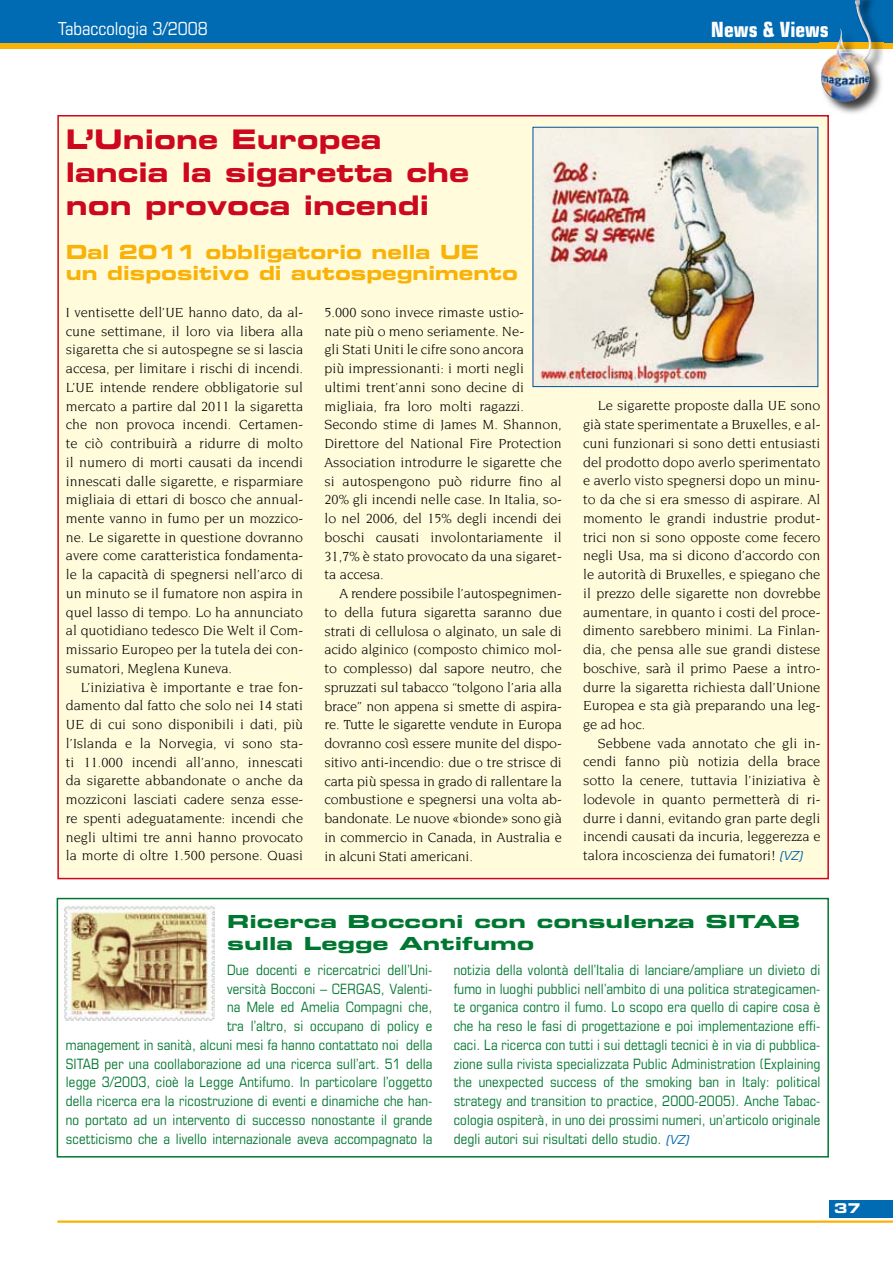
<style>
.page{position:relative;width:893px;height:1263px;background:#fff}
.page>*{position:absolute;margin:0;border:0;box-sizing:border-box;transform-origin:0 0}
.t1{font:27px/33px "Eurostile LT Std Bold Ex 2";color:#cd071e}
.t2{font:700 condensed 21px "Eurostile LT Std";color:#fff}
.t3{font:19.5px/21px "Eurostile LT Std Bold Ex 2";color:#f9b207}
.t4{font:18px/22.5px "Eurostile LT Std Bold Ex 2";color:#007730;scale:1.2 1}
.t5{font:condensed 18px "Eurostile LT Std";color:#fff}
.t6{font:14.25px/18.8px "Novarese Std";color:#000;text-align:justify}
.t7{font:condensed 14.25px/18.8px "Eurostile LT Std";letter-spacing:.01em;color:#007730;text-align:right}
.t8{font:13.5px "Eurostile LT Std Bold Ex 2";color:#fff}
.s1{font-family:"Eurostile LT Std";font-style:italic;font-size:12px;color:#006ab2}
.s2{font-style:italic;font-stretch:normal;font-size:12px;color:#006ab2}
</style>
<div class="page">
<div style="left:58px;top:116px;width:770px;height:763px;background:#fffbdb"></div>
<div style="left:829px;top:1200px;width:64px;height:17px;background:#006ab2"></div>
<hr style="left:57px;top:1221px;width:836px;height:2px;background:#f9b207">
<div style="left:0;top:0;width:893px;height:43px;background:#006ab2"></div>
<div style="left:0;top:43px;width:893px;height:6px;background:#f9b207"></div>
<img style="left:820px;top:0;width:64px;height:114px">
<img style="left:820px;top:22px;width:8px;height:15px">
<img style="left:838px;top:0;width:31px;height:59px">
<img style="left:534px;top:129px;width:282px;height:256px">
<div style="left:57px;top:898px;width:772px;height:260px;border:2px solid #007730"></div>
<img style="left:65px;top:906px;width:149px;height:114px">
<p class="t5" style="left:58px;top:21px;width:151px">Tabaccologia 3/2008</p>
<h2 class="t2" style="left:711px;top:17px;width:119px">News &amp; Views</h2>
<h1 class="t1" style="left:66px;top:125px;width:405px">L’Unione Europea lancia la sigaretta che non provoca incendi</h1>
<h3 class="t3" style="left:66px;top:243px;width:454px">Dal 2011 obbligatorio nella UE<br>un dispositivo di autospegnimento</h3>
<p class="t6" style="left:66px;top:304px;width:239px">I ventisette dell’UE hanno dato, da al&shy;cune settimane, il loro via libera alla sigaretta che si autospegne se si lascia accesa, per limitare i rischi di incendi.<br>L’UE intende rendere obbligatorie sul mercato a partire dal 2011 la sigaretta che non provoca incendi. Certamen&shy;te ciò contribuirà a ridurre di molto il numero di morti causati da incendi innescati dalle sigarette, e risparmiare migliaia di ettari di bosco che annual&shy;mente vanno in fumo per un mozzico&shy;ne. Le sigarette in questione dovranno avere come caratteristica fondamenta&shy;le la capacità di spegnersi nell’arco di un minuto se il fumatore non aspira in quel lasso di tempo. Lo ha annunciato al quotidiano tedesco Die Welt il Com&shy;missario Europeo per la tutela dei con&shy;sumatori, Meglena Kuneva.</p>
<p class="t6" style="left:66px;top:679px;width:239px;text-indent:15px">L’iniziativa è importante e trae fon&shy;damento dal fatto che solo nei 14 stati UE di cui sono disponibili i dati, più l’Islanda e la Norvegia, vi sono sta&shy;ti 11.000 incendi all’anno, innescati da sigarette abbandonate o anche da mozziconi lasciati cadere senza esse&shy;re spenti adeguatamente: incendi che negli ultimi tre anni hanno provocato la morte di oltre 1.500 persone. Quasi</p>
<p class="t6" style="left:324px;top:304px;width:239px;text-align:left">5.000 sono invece rimaste ustio-<br>nate più o meno seriamente. Ne-<br>gli Stati Uniti le cifre sono ancora<br>più impressionanti: i morti negli ultimi trent’anni sono decine di migliaia, fra loro molti ragazzi.<br>Secondo stime di James M. Shannon, Direttore del National Fire Protection Association introdurre le sigarette che si autospengono può ridurre fino al 20% gli incendi nelle case. In Italia, so&shy;lo nel 2006, del 15% degli incendi dei boschi causati involontariamente il 31,7% è stato provocato da una sigaret&shy;ta accesa.</p>
<p class="t6" style="left:324px;top:585px;width:239px;text-indent:15px">A rendere possibile l’autospegnimen&shy;to della futura sigaretta saranno due strati di cellulosa o alginato, un sale di acido alginico (composto chimico mol&shy;to complesso) dal sapore neutro, che spruzzati sul tabacco “tolgono l’aria alla brace” non appena si smette di aspira&shy;re. Tutte le sigarette vendute in Europa dovranno così essere munite del dispo&shy;sitivo anti-incendio: due o tre strisce di carta più spessa in grado di rallentare la combustione e spegnersi una volta ab&shy;bandonate. Le nuove «bionde» sono già in commercio in Canada, in Australia e in alcuni Stati americani.</p>
<p class="t6" style="left:583px;top:397px;width:239px;text-indent:15px">Le sigarette proposte dalla UE sono già state sperimentate a Bruxelles, e al&shy;cuni funzionari si sono detti entusiasti del prodotto dopo averlo sperimentato e averlo visto spegnersi dopo un minu&shy;to da che si era smesso di aspirare. Al momento le grandi industrie produt&shy;trici non si sono opposte come fecero negli Usa, ma si dicono d’accordo con le autorità di Bruxelles, e spiegano che il prezzo delle sigarette non dovrebbe aumentare, in quanto i costi del proce&shy;dimento sarebbero minimi. La Finlan&shy;dia, che pensa alle sue grandi distese boschive, sarà il primo Paese a intro&shy;durre la sigaretta richiesta dall’Unione Europea e sta già preparando una leg&shy;ge ad hoc.</p>
<p class="t6" style="left:583px;top:735px;width:239px;text-indent:15px">Sebbene vada annotato che gli in&shy;cendi fanno più notizia della brace sotto la cenere, tuttavia l’iniziativa è lodevole in quanto permetterà di ri&shy;durre i danni, evitando gran parte degli incendi causati da incuria, leggerezza e talora incoscienza dei fumatori! <span class="s1">(VZ)</span></p>
<p class="t4" style="left:227px;top:912px;width:479px">Ricerca Bocconi con consulenza SITAB sulla Legge Antifumo</p>
<p class="t7" style="left:66px;top:962px;width:368px">Due docenti e ricercatrici dell’Uni-<br>versità Bocconi – CERGAS, Valenti-<br>na Mele ed Amelia Compagni che,<br>tra l’altro, si occupano di policy e<br>management in sanità, alcuni mesi fa hanno contattato noi della SITAB per una coollaborazione ad una ricerca sull’art. 51 della legge 3/2003, cioè la Legge Antifumo. In particolare l’oggetto della ricerca era la ricostruzione di eventi e dinamiche che han&shy;no portato ad un intervento di successo nonostante il grande scetticismo che a livello internazionale aveva accompagnato la</p>
<p class="t7" style="left:454px;top:962px;width:368px;text-align:justify">notizia della volontà dell’Italia di lanciare/ampliare un divieto di fumo in luoghi pubblici nell’ambito di una politica strategicamen&shy;te organica contro il fumo. Lo scopo era quello di capire cosa è che ha reso le fasi di progettazione e poi implementazione effi&shy;caci. La ricerca con tutti i sui dettagli tecnici è in via di pubblica&shy;zione sulla rivista specializzata Public Administration (Explaining the unexpected success of the smoking ban in Italy: political strategy and transition to practice, 2000-2005). Anche Tabac&shy;cologia ospiterà, in uno dei prossimi numeri, un’articolo originale degli autori sui risultati dello studio. <span class="s2">(VZ)</span></p>
<p class="t8" style="left:834px;top:1203px;width:28px">37</p>
</div>
